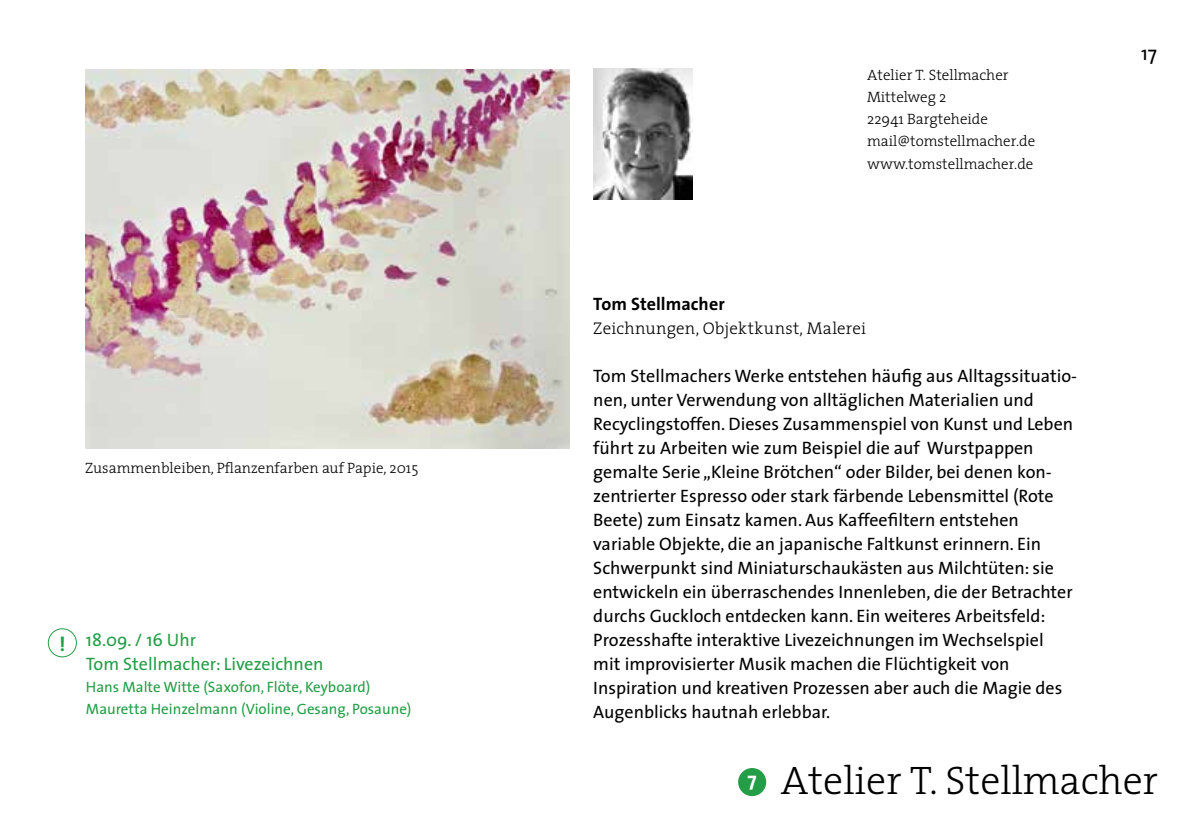
<style>
.page{position:relative;width:1191px;height:840px;background:#fff}
.page>*{position:absolute;margin:0;border:0;box-sizing:border-box;transform-origin:0 0}
.t1{font:300 40px "The Serif";color:#000}
.t2{font:20px "The Sans";color:#000}
.t3{font:700 20px "The Sans";color:#fff}
.t4{font:700 20px "The Sans";color:#239e46}
.t5{font:18px/24px "The Sans";color:#000}
.t6{font:18px/24px "The Sans";color:#239e46}
.t7{font:700 18px "The Sans";letter-spacing:.005em;color:#000}
.t8{font:300 17px "The Serif";letter-spacing:.01em;color:#000}
.t9{font:300 15px/22px "The Serif";color:#000}
.t10{font:15px/22px "The Sans";color:#239e46}
</style>
<div class="page">
<img style="left:593px;top:68px;width:99px;height:131px">
<div style="left:738px;top:767px;width:28px;height:28px;background:#239e46;border-radius:50%"></div>
<img style="left:85px;top:69px;width:484px;height:379px">
<div style="left:48px;top:628px;width:29px;height:29px;border:1px solid #239e46;border-radius:50%"></div>
<p class="t9" style="left:85px;top:456px;width:335px">Zusammenbleiben, Pflanzenfarben auf Papie, 2015</p>
<p class="t4" style="left:59px;top:627px;width:8px">!</p>
<p class="t6" style="left:86px;top:627px;width:239px">18.09. / 16 Uhr<br>Tom Stellmacher: Livezeichnen</p>
<p class="t10" style="left:86px;top:675px;width:327px">Hans Malte Witte (Saxofon, Flöte, Keyboard)<br>Mauretta Heinzelmann (Violine, Gesang, Posaune)</p>
<p class="t9" style="left:867px;top:64px;width:170px">Atelier T. Stellmacher<br>Mittelweg 2<br>22941 Bargteheide mail@tomstellmacher.de www.tomstellmacher.de</p>
<p class="t7" style="left:593px;top:288px;width:133px">Tom Stellmacher</p>
<p class="t8" style="left:593px;top:314px;width:274px">Zeichnungen, Objektkunst, Malerei</p>
<p class="t5" style="left:593px;top:363px;width:485px">Tom Stellmachers Werke entstehen häufig aus Alltagssituatio&shy;nen, unter Verwendung von alltäglichen Materialien und Recyclingstoffen. Dieses Zusammenspiel von Kunst und Leben führt zu Arbeiten wie zum Beispiel die auf Wurstpappen gemalte Serie „Kleine Brötchen“ oder Bilder, bei denen kon&shy;zentrierter Espresso oder stark färbende Lebensmittel (Rote Beete) zum Einsatz kamen. Aus Kaffeefiltern entstehen variable Objekte, die an japanische Faltkunst erinnern. Ein Schwerpunkt sind Miniaturschaukästen aus Milchtüten: sie entwickeln ein überraschendes Innenleben, die der Betrachter durchs Guckloch entdecken kann. Ein weiteres Arbeitsfeld:<br>Prozesshafte interaktive Livezeichnungen im Wechselspiel<br>mit improvisierter Musik machen die Flüchtigkeit von Inspiration und kreativen Prozessen aber auch die Magie des Augenblicks hautnah erlebbar.</p>
<p class="t2" style="left:1141px;top:37px;width:17px">17</p>
<p class="t3" style="left:747px;top:761px;width:11px">7</p>
<h1 class="t1" style="left:781px;top:747px;width:378px">Atelier T. Stellmacher</h1>
</div>
